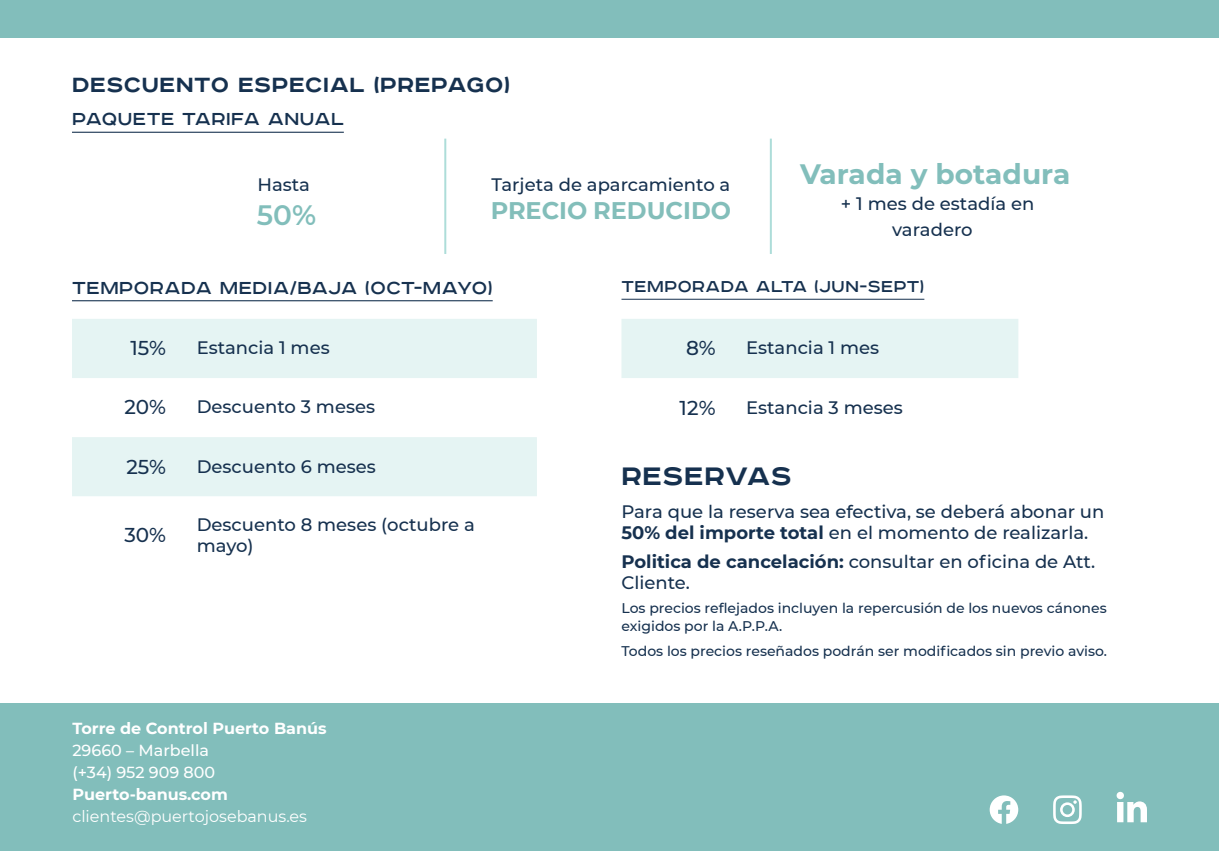
<style>
.page{position:relative;width:1219px;height:851px;background:#fff}
.page>*{position:absolute;margin:0;border:0;box-sizing:border-box;transform-origin:0 0}
.t1{font:700 32px "Road Radio";letter-spacing:.015em;color:#16314f}
.t2{font:700 28px "Montserrat";color:#82bebb}
.t3{font:600 28px "Montserrat";color:#82bebb}
.t4{font:700 26px "Road Radio";letter-spacing:.025em;color:#16314f}
.t5{font:700 24px "Montserrat";color:#83beba}
.t6{font:22px "Road Radio";letter-spacing:.025em;color:#16314f}
.t7{font:20px "Road Radio";letter-spacing:.025em;color:#16314f}
.t8{font:500 20px "Montserrat";color:#16314f}
.t9{font:500 18px/21.6px "Montserrat";color:#16314f}
.t10{font:700 16px "Montserrat";color:#fff}
.t11{font:500 16px "Montserrat";color:#fff}
.t12{font:16px "Montserrat";color:#fff}
.t13{font:500 14px/18px "Montserrat";color:#16314f}
.s1{font-weight:700}
</style>
<div class="page">
<div style="left:0;top:0;width:1219px;height:37px;background:#82bebb"></div>
<hr style="left:72px;top:300px;width:421px;height:1px;background:#16314f">
<hr style="left:621px;top:299px;width:303px;height:1px;background:#16314f">
<hr style="left:72px;top:132px;width:272px;height:1px;background:#16314f">
<hr style="left:444px;top:139px;width:2px;height:115px;background:#adddd9">
<hr style="left:770px;top:139px;width:2px;height:115px;background:#adddd9">
<svg style="left:72px;top:319px;width:465px;height:177px;fill:#e5f4f3"></svg>
<div style="left:621px;top:319px;width:397px;height:59px;background:#e5f4f3"></div>
<div style="left:0;top:703px;width:1219px;height:147px;background:#82bebb"></div>
<svg style="left:1117px;top:791px;width:30px;height:31px"></svg>
<svg style="left:990px;top:795px;width:28px;height:28px"></svg>
<svg style="left:1053px;top:795px;width:29px;height:28px"></svg>
<p class="t4" style="left:72px;top:69px;width:440px">DESCUENTO ESPECIAL (PREPAGO)</p>
<p class="t6" style="left:72px;top:107px;width:273px">PAQUETE TARIFA ANUAL</p>
<p class="t9" style="left:257px;top:173px;width:54px">Hasta</p>
<p class="t3" style="left:257px;top:195px;width:61px">50%</p>
<p class="t9" style="left:491px;top:173px;width:240px">Tarjeta de aparcamiento a</p>
<p class="t5" style="left:491px;top:193px;width:242px">PRECIO REDUCIDO</p>
<p class="t2" style="left:800px;top:154px;width:272px">Varada y botadura</p>
<p class="t9" style="left:841px;top:190px;width:195px;line-height:26px;text-align:center">+ 1 mes de estadía en varadero</p>
<p class="t6" style="left:72px;top:275px;width:422px">TEMPORADA MEDIA/BAJA (OCT-MAYO)</p>
<p class="t7" style="left:621px;top:275px;width:304px">TEMPORADA ALTA (JUN-SEPT)</p>
<p class="t8" style="left:131px;top:334px;width:37px">15%</p>
<p class="t9" style="left:197px;top:336px;width:135px">Estancia 1 mes</p>
<p class="t8" style="left:124px;top:393px;width:43px">20%</p>
<p class="t9" style="left:197px;top:395px;width:180px">Descuento 3 meses</p>
<p class="t8" style="left:126px;top:452px;width:41px">25%</p>
<p class="t9" style="left:197px;top:454px;width:181px">Descuento 6 meses</p>
<p class="t8" style="left:124px;top:521px;width:43px">30%</p>
<p class="t9" style="left:197px;top:512px;width:280px">Descuento 8 meses (octubre a mayo)</p>
<p class="t10" style="left:72px;top:717px;width:256px">Torre de Control Puerto Banús</p>
<p class="t11" style="left:72px;top:739px;width:138px">29660 – Marbella</p>
<p class="t11" style="left:72px;top:761px;width:144px">(+34) 952 909 800</p>
<p class="t10" style="left:72px;top:783px;width:157px">Puerto-banus.com</p>
<p class="t12" style="left:72px;top:805px;width:236px">clientes@puertojosebanus.es</p>
<p class="t8" style="left:686px;top:334px;width:31px">8%</p>
<p class="t9" style="left:746px;top:336px;width:135px">Estancia 1 mes</p>
<p class="t8" style="left:680px;top:393px;width:37px">12%</p>
<p class="t9" style="left:746px;top:395px;width:158px">Estancia 3 meses</p>
<p class="t1" style="left:621px;top:457px;width:172px">RESERVAS</p>
<p class="t9" style="left:621px;top:499px;width:484px">Para que la reserva sea efectiva, se deberá abonar un<br><span class="s1">50% del importe total</span> en el momento de realizarla.</p>
<p class="t9" style="left:621px;top:550px;width:475px"><span class="s1">Politica de cancelación:</span> consultar en oficina de Att.<br>Cliente.</p>
<p class="t13" style="left:621px;top:598px;width:487px">Los precios reflejados incluyen la repercusión de los nuevos cánones exigidos por la A.P.P.A.</p>
<p class="t13" style="left:621px;top:641px;width:487px">Todos los precios reseñados podrán ser modificados sin previo aviso.</p>
</div>
